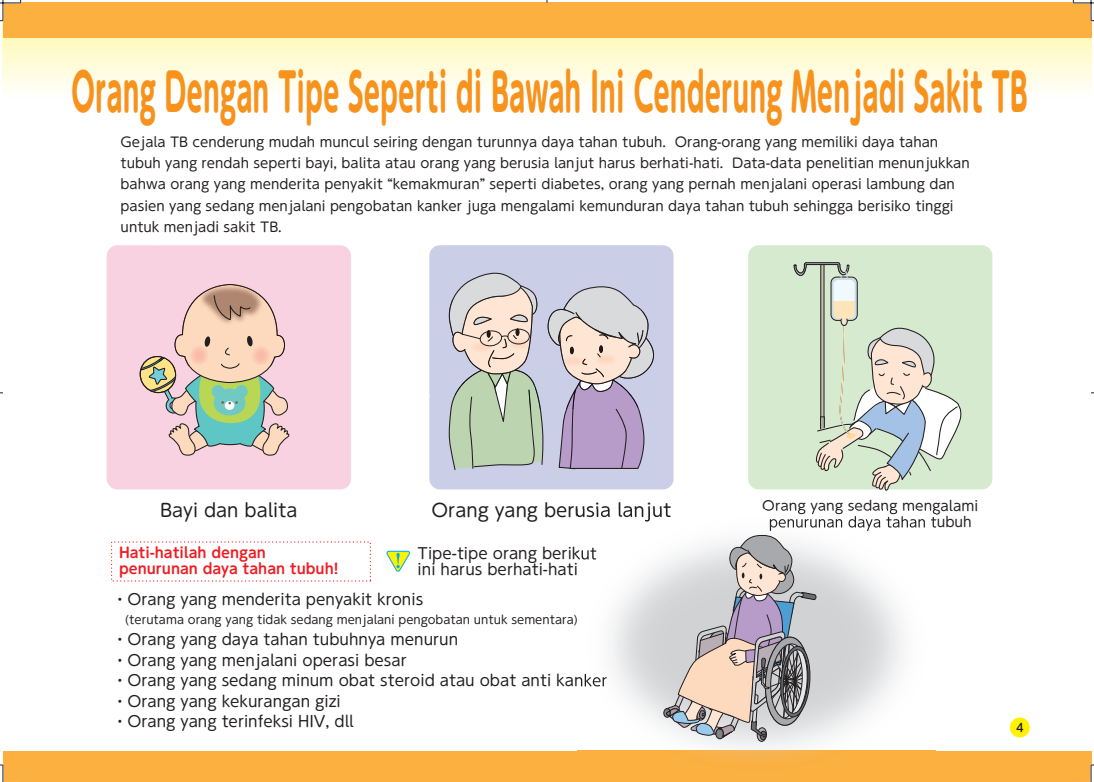
<style>
.page{position:relative;width:1094px;height:782px;background:#fff}
.page>*{position:absolute;margin:0;border:0;box-sizing:border-box;transform-origin:0 0}
.t1{font:700 51.88px "UD Shin M Go Pr 6";color:#f7931d;scale:.5 1}
.t2{font:18px "UD Shin M Go Pr 6";color:#231f20}
.t3{font:15px/20.4px "UD Shin M Go Pr 6";color:#231f20}
.t4{font:700 14.12px/16px "UD Shin M Go Pr 6 De";color:#ee1d23}
.t5{font:13.62px "UD Shin M Go Pr 6";color:#231f20}
.t6{font:13.25px/21.2px "UD Shin M Go Pr 6";color:#231f20}
.t7{font:11.5px "UD Shin M Go Pr 6";color:#231f20}
.t8{font:500 11.5px "UD Shin M Go Pr 6";color:#231f20}
</style>
<div class="page">
<svg style="left:3px;top:38px;width:1088px;height:51px;background:#fffbd7"></svg>
<div style="left:3px;top:3px;width:1088px;height:35px;background:#fbb03f"></div>
<div style="left:3px;top:751px;width:1088px;height:30px;background:#fbb03f"></div>
<div style="left:429px;top:245px;width:244px;height:244px;background:#cacee7;border-radius:11px"></div>
<div style="left:1010px;top:717px;width:20px;height:20px;background:#fff101;border-radius:50%"></div>
<svg style="left:386px;top:550px;width:24px;height:22px"></svg>
<div style="left:107px;top:245px;width:244px;height:244px;background:#f9d2e2;border-radius:11px"></div>
<div style="left:748px;top:245px;width:244px;height:244px;background:#d6ead0;border-radius:11px"></div>
<img style="left:578px;top:514px;width:267px;height:237px">
<img style="left:845px;top:514px;width:90px;height:237px">
<img style="left:703px;top:752px;width:107px;height:8px">
<img style="left:578px;top:547px;width:18px;height:16px">
<img style="left:578px;top:674px;width:29px;height:16px">
<img style="left:578px;top:509px;width:93px;height:12px">
<img style="left:764px;top:509px;width:171px;height:5px">
<img style="left:770px;top:516px;width:165px;height:15px">
<img style="left:158px;top:245px;width:146px;height:1px">
<svg style="left:139px;top:284px;width:151px;height:172px"></svg>
<img style="left:429px;top:299px;width:1px;height:96px">
<svg style="left:448px;top:272px;width:207px;height:198px"></svg>
<svg style="left:793px;top:262px;width:169px;height:229px"></svg>
<svg style="left:662px;top:533px;width:154px;height:219px;background:#c7c1c1"></svg>
<svg style="left:0;top:0;width:21px;height:21px"></svg>
<svg style="left:0;top:764px;width:21px;height:18px"></svg>
<svg style="left:1072px;top:0;width:22px;height:21px"></svg>
<svg style="left:1072px;top:764px;width:22px;height:18px"></svg>
<h1 class="t1" style="left:71px;top:47px;width:1915px">Orang Dengan Tipe Seperti di Bawah Ini Cenderung Menjadi Sakit TB</h1>
<p class="t6" style="left:121px;top:130px;width:850px">Gejala TB cenderung mudah muncul seiring dengan turunnya daya tahan tubuh. Orang-orang yang memiliki daya tahan tubuh yang rendah seperti bayi, balita atau orang yang berusia lanjut harus berhati-hati. Data-data penelitian menunjukkan bahwa orang yang menderita penyakit “kemakmuran” seperti diabetes, orang yang pernah menjalani operasi lambung dan pasien yang sedang menjalani pengobatan kanker juga mengalami kemunduran daya tahan tubuh sehingga berisiko tinggi untuk menjadi sakit TB.</p>
<h2 class="t2" style="left:160px;top:495px;width:139px">Bayi dan balita</h2>
<h2 class="t2" style="left:431px;top:495px;width:241px">Orang yang berusia lanjut</h2>
<p class="t5" style="left:762px;top:494px;width:217px">Orang yang sedang mengalami</p>
<p class="t4" style="left:119px;top:544px;width:221px">Hati-hatilah dengan penurunan daya tahan tubuh!</p>
<p class="t3" style="left:418px;top:545px;width:181px;line-height:16px">Tipe-tipe orang berikut ini harus berhati-hati</p>
<p class="t3" style="left:112px;top:588px;width:312px">・Orang yang menderita penyakit kronis</p>
<p class="t7" style="left:125px;top:610px;width:454px">(terutama orang yang tidak sedang menjalani pengobatan untuk sementara)</p>
<p class="t3" style="left:112px;top:629px;width:496px">・Orang yang daya tahan tubuhnya menurun<br>・Orang yang menjalani operasi besar<br>・Orang yang sedang minum obat steroid atau obat anti kanker・Orang yang kekurangan gizi<br>・Orang yang terinfeksi HIV, dll</p>
<p class="t8" style="left:1016px;top:718px;width:9px">4</p>
</div>
